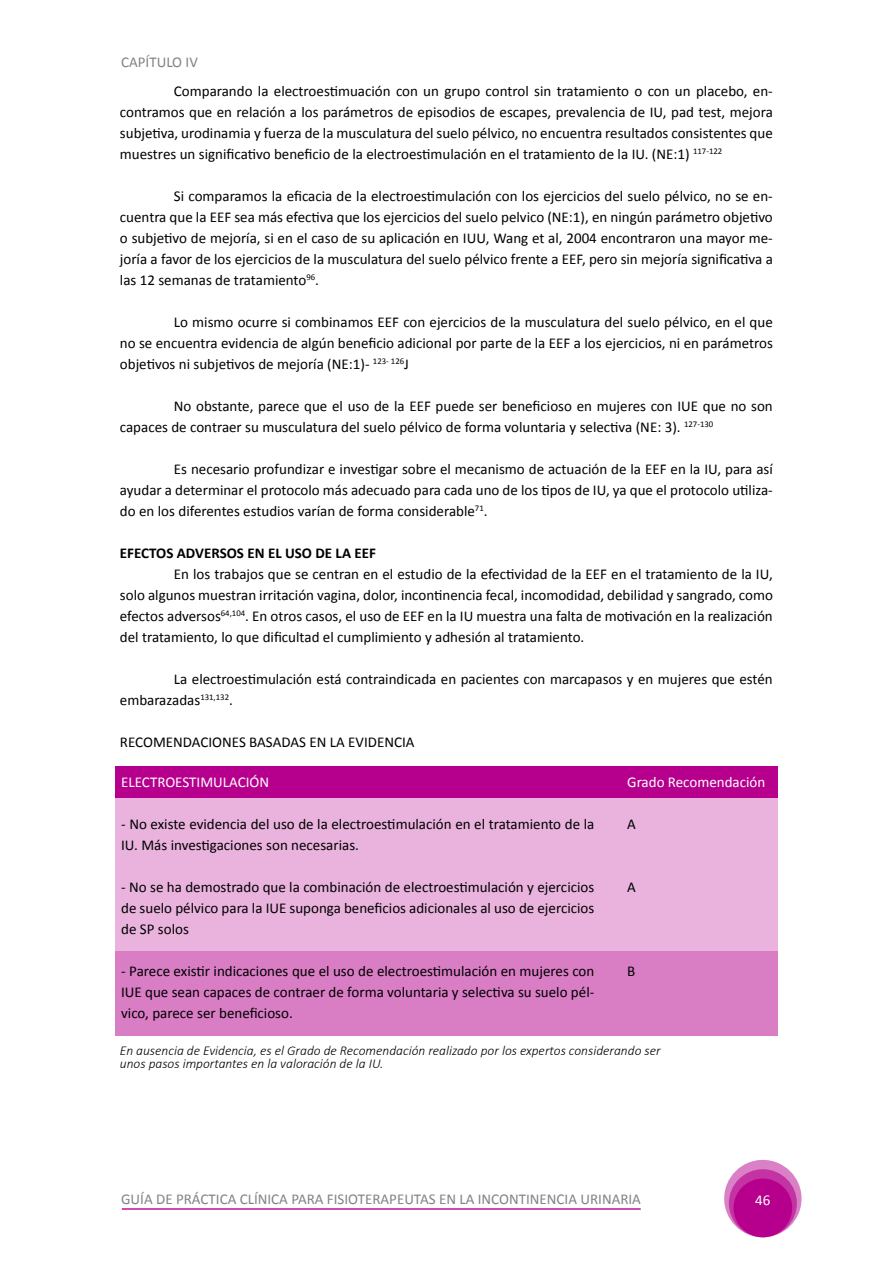
<style>
.page{position:relative;width:893px;height:1263px;background:#fff}
.page>*{position:absolute;margin:0;border:0;box-sizing:border-box;transform-origin:0 0}
.t1{font:15px/21px "Calibri";color:#000;text-align:justify}
.t2{font:15px "Calibri";color:#808285}
.t3{font:15px "Calibri";color:#fff}
.t4{font:700 15px "Calibri";color:#000}
.t5{font:italic 300 13.5px/13.5px "Calibri";color:#000}
</style>
<div class="page">
<svg style="left:724px;top:1160px;width:77px;height:77px"></svg>
<svg style="left:729px;top:1169px;width:68px;height:68px"></svg>
<div style="left:733px;top:1178px;width:59px;height:59px;background:#b6008d;border-radius:50%"></div>
<hr style="left:122px;top:1208px;width:519px;height:2px;background:#bb1496">
<div style="left:115px;top:767px;width:663px;height:31px;background:#b6008d"></div>
<div style="left:115px;top:798px;width:663px;height:152px;background:#e9b3dd"></div>
<div style="left:115px;top:950px;width:663px;height:85px;background:#d97dc5"></div>
<p class="t2" style="left:121px;top:53px;width:78px">CAPÍTULO IV</p>
<p class="t1" style="left:120px;top:81px;width:654px;text-indent:54px">Comparando la electroestimuación con un grupo control sin tratamiento o con un placebo, en&shy;contramos que en relación a los parámetros de episodios de escapes, prevalencia de IU, pad test, mejora subjetiva, urodinamia y fuerza de la musculatura del suelo pélvico, no encuentra resultados consistentes que muestres un significativo beneficio de la electroestimulación en el tratamiento de la IU. (NE:1) <sup>117-122</sup></p>
<p class="t1" style="left:120px;top:186px;width:654px;text-indent:54px">Si comparamos la eficacia de la electroestimulación con los ejercicios del suelo pélvico, no se en&shy;cuentra que la EEF sea más efectiva que los ejercicios del suelo pelvico (NE:1), en ningún parámetro objetivo o subjetivo de mejoría, si en el caso de su aplicación en IUU, Wang et al, 2004 encontraron una mayor me&shy;joría a favor de los ejercicios de la musculatura del suelo pélvico frente a EEF, pero sin mejoría significativa a las 12 semanas de tratamiento<sup>96</sup>.</p>
<p class="t1" style="left:120px;top:312px;width:654px;text-indent:54px">Lo mismo ocurre si combinamos EEF con ejercicios de la musculatura del suelo pélvico, en el que no se encuentra evidencia de algún beneficio adicional por parte de la EEF a los ejercicios, ni en parámetros objetivos ni subjetivos de mejoría (NE:1)- <sup>123-</sup> <sup>126</sup>J</p>
<p class="t1" style="left:120px;top:396px;width:654px;text-indent:54px">No obstante, parece que el uso de la EEF puede ser beneficioso en mujeres con IUE que no son capaces de contraer su musculatura del suelo pélvico de forma voluntaria y selectiva (NE: 3). <sup>127-130</sup></p>
<p class="t1" style="left:120px;top:459px;width:654px;text-indent:54px">Es necesario profundizar e investigar sobre el mecanismo de actuación de la EEF en la IU, para así ayudar a determinar el protocolo más adecuado para cada uno de los tipos de IU, ya que el protocolo utiliza&shy;do en los diferentes estudios varían de forma considerable<sup>71</sup>.</p>
<p class="t4" style="left:120px;top:544px;width:258px">EFECTOS ADVERSOS EN EL USO DE LA EEF</p>
<p class="t1" style="left:174px;top:564px;width:600px">En los trabajos que se centran en el estudio de la efectividad de la EEF en el tratamiento de la IU,</p>
<p class="t1" style="left:120px;top:585px;width:654px">solo algunos muestran irritación vagina, dolor, incontinencia fecal, incomodidad, debilidad y sangrado, como</p>
<p class="t1" style="left:120px;top:606px;width:654px">efectos adversos<sup>64,104</sup>. En otros casos, el uso de EEF en la IU muestra una falta de motivación en la realización</p>
<p class="t1" style="left:120px;top:627px;width:466px">del tratamiento, lo que dificultad el cumplimiento y adhesión al tratamiento.</p>
<p class="t1" style="left:120px;top:669px;width:654px;text-indent:54px">La electroestimulación está contraindicada en pacientes con marcapasos y en mujeres que estén embarazadas<sup>131,132</sup>.</p>
<p class="t1" style="left:120px;top:732px;width:296px">RECOMENDACIONES BASADAS EN LA EVIDENCIA</p>
<p class="t3" style="left:121px;top:773px;width:149px">ELECTROESTIMULACIÓN</p>
<p class="t1" style="left:121px;top:814px;width:475px">- No existe evidencia del uso de la electroestimulación en el tratamiento de la<br>IU. Más investigaciones son necesarias.</p>
<p class="t1" style="left:121px;top:877px;width:475px">- No se ha demostrado que la combinación de electroestimulación y ejercicios de suelo pélvico para la IUE suponga beneficios adicionales al uso de ejercicios de SP solos</p>
<p class="t1" style="left:121px;top:961px;width:475px">- Parece existir indicaciones que el uso de electroestimulación en mujeres con IUE que sean capaces de contraer de forma voluntaria y selectiva su suelo pél&shy;vico, parece ser beneficioso.</p>
<p class="t3" style="left:627px;top:773px;width:140px">Grado Recomendación</p>
<p class="t1" style="left:627px;top:814px;width:10px">A</p>
<p class="t1" style="left:627px;top:877px;width:10px">A</p>
<p class="t1" style="left:627px;top:961px;width:10px">B</p>
<p class="t5" style="left:120px;top:1043px;width:542px">En ausencia de Evidencia, es el Grado de Recomendación realizado por los expertos considerando ser unos pasos importantes en la valoración de la IU.</p>
<p class="t2" style="left:121px;top:1190px;width:521px">GUÍA DE PRÁCTICA CLÍNICA PARA FISIOTERAPEUTAS EN LA INCONTINENCIA URINARIA</p>
<p class="t3" style="left:755px;top:1191px;width:17px">46</p>
</div>
